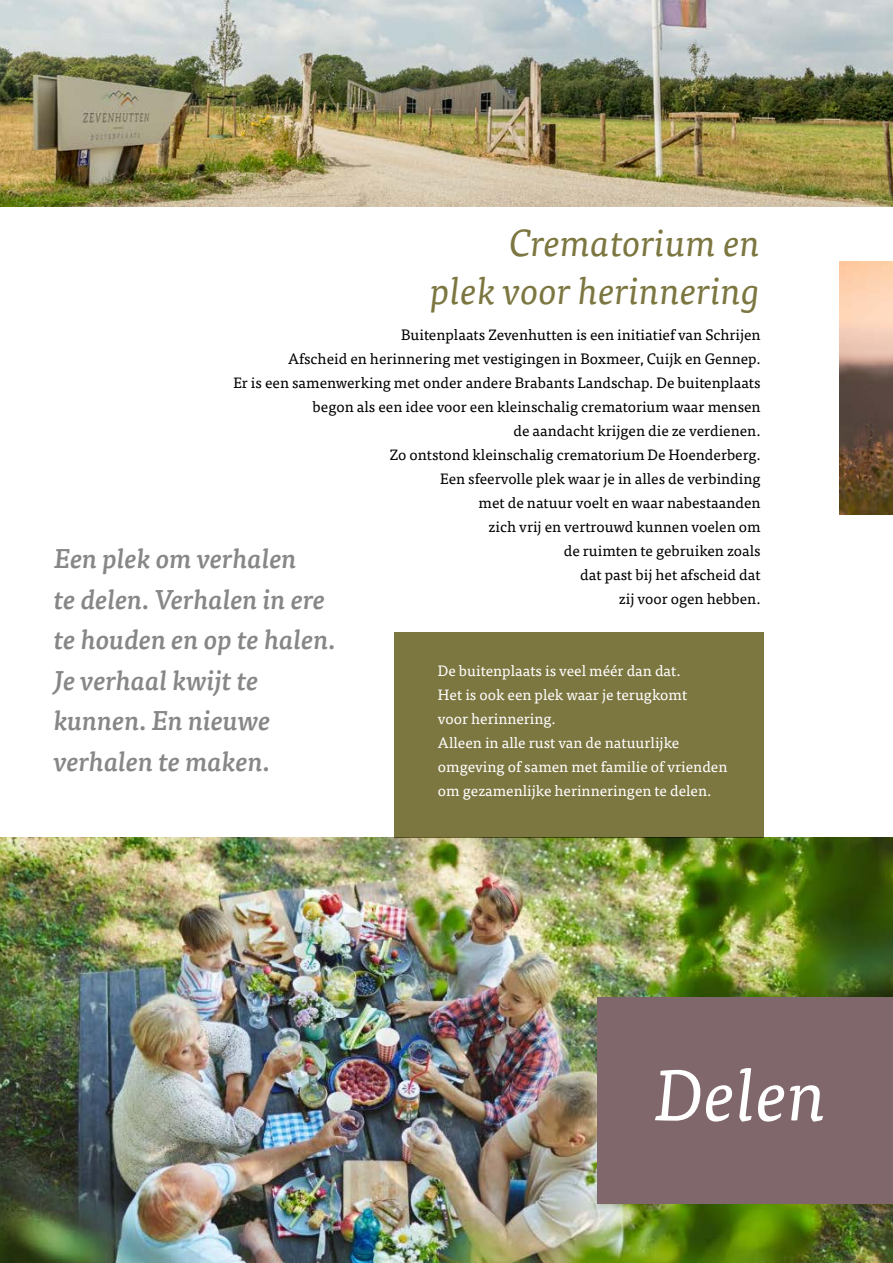
<style>
.page{position:relative;width:893px;height:1263px;background:#fff}
.page>*{position:absolute;margin:0;border:0;box-sizing:border-box;transform-origin:0 0}
.t1{font:italic 72px "Tisa Pro";color:#fff}
.t2{font:italic 37.5px/48px "Tisa Pro";color:#7c7640;text-align:right}
.t3{font:italic 500 27px/40.5px "Tisa Pro";color:#878787}
.t4{font:15px/24px "Tisa Pro";color:#000;text-align:right}
.t5{font:15px/24px "Tisa Pro";color:#fff}
</style>
<div class="page">
<img style="left:839px;top:261px;width:54px;height:253px">
<img style="left:0;top:838px;width:893px;height:425px">
<img style="left:0;top:0;width:893px;height:206px">
<div style="left:394px;top:632px;width:370px;height:206px;background:#7c7640"></div>
<div style="left:597px;top:998px;width:296px;height:206px;background:#80676c"></div>
<h2 class="t2" style="left:430px;top:217px;width:332px">Crematorium en<br>plek voor herinnering</h2>
<p class="t4" style="left:233px;top:322px;width:529px">Buitenplaats Zevenhutten is een initiatief van Schrijen<br>Afscheid en herinnering met vestigingen in Boxmeer, Cuijk en Gennep.<br>Er is een samenwerking met onder andere Brabants Landschap. De buitenplaats begon als een idee voor een kleinschalig crematorium waar mensen<br>de aandacht krijgen die ze verdienen.<br>Zo ontstond kleinschalig crematorium De Hoenderberg.<br>Een sfeervolle plek waar je in alles de verbinding<br>met de natuur voelt en waar nabestaanden<br>zich vrij en vertrouwd kunnen voelen om<br>de ruimten te gebruiken zoals<br>dat past bij het afscheid dat<br>zij voor ogen hebben.</p>
<h3 class="t3" style="left:54px;top:537px;width:283px">Een plek om verhalen<br>te delen. Verhalen in ere te houden en op te halen.<br>Je verhaal kwijt te kunnen. En nieuwe verhalen te maken.</h3>
<p class="t5" style="left:438px;top:658px;width:291px">De buitenplaats is veel méér dan dat.<br>Het is ook een plek waar je terugkomt<br>voor herinnering.<br>Alleen in alle rust van de natuurlijke omgeving of samen met familie of vrienden om gezamenlijke herinneringen te delen.</p>
<h1 class="t1" style="left:654px;top:1042px;width:175px">Delen</h1>
</div>
